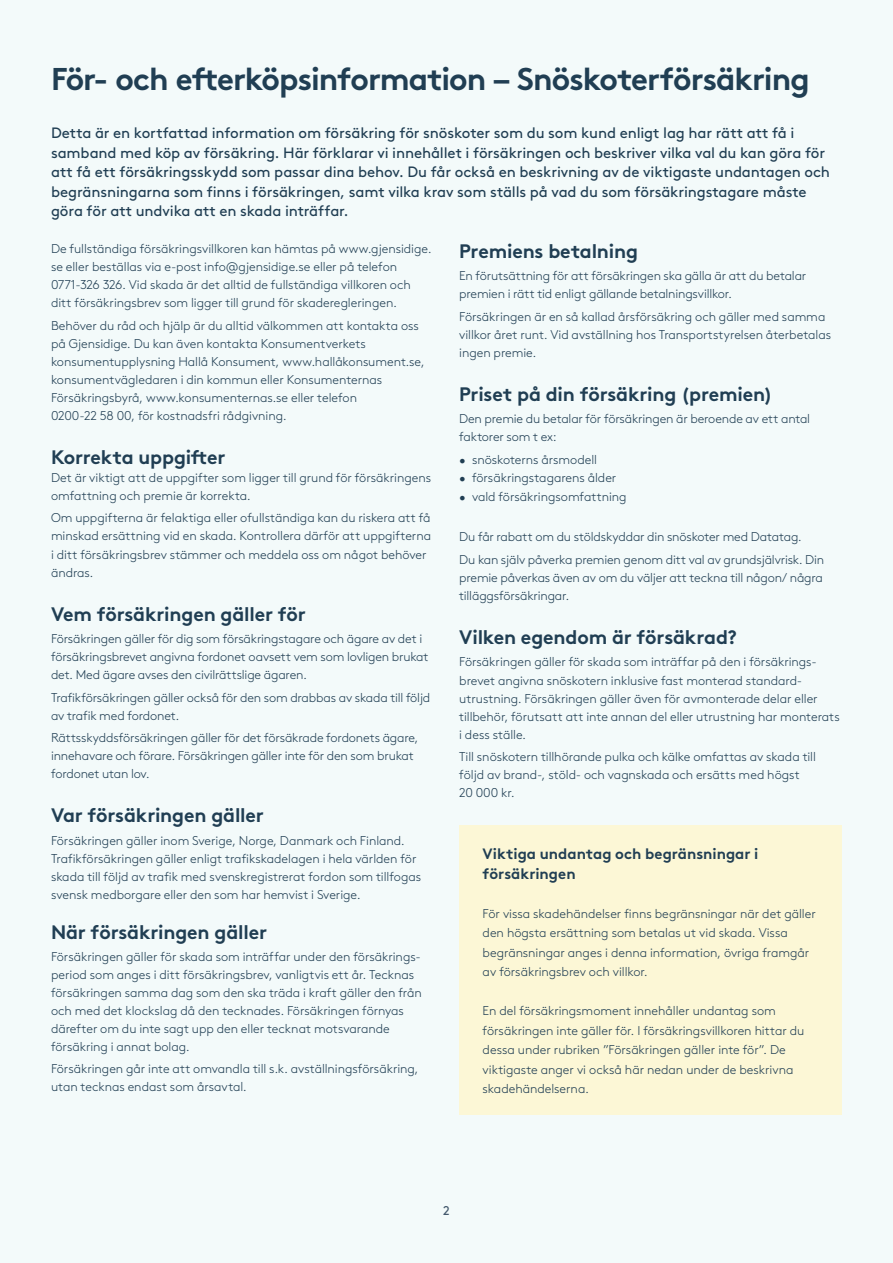
<style>
.page{position:relative;width:893px;height:1263px;background:#f3fafa}
.page>*{position:absolute;margin:0;border:0;box-sizing:border-box;transform-origin:0 0}
.t1{font:700 31.5px "Gjen Brown OT";letter-spacing:-.03em;color:#203e53}
.t2{font:700 19.5px "Gjen Brown OT";letter-spacing:-.01em;color:#203e53}
.t3{font:15px/19.5px "Gjen Brown OT";letter-spacing:-.01em;color:#203e53}
.t4{font:15px/19.5px "Gjen Brown OT Bold Alt";color:#203e53}
.t5{font:300 12.75px/18px "Gjen Brown OT";letter-spacing:-.005em;color:#203e53}
.t6{font:12.75px "Gjen Brown OT";color:#43586c}
</style>
<div class="page">
<div style="left:459px;top:825px;width:383px;height:289px;background:#fcf7d6"></div>
<h1 class="t1" style="left:51px;top:54px;width:760px">För- och efterköpsinformation – Snöskoterförsäkring</h1>
<p class="t3" style="left:51px;top:122px;width:780px">Detta är en kortfattad information om försäkring för snöskoter som du som kund enligt lag har rätt att få i samband med köp av försäkring. Här förklarar vi innehållet i försäkringen och beskriver vilka val du kan göra för att få ett försäkringsskydd som passar dina behov. Du får också en beskrivning av de viktigaste undantagen och begränsningarna som finns i försäkringen, samt vilka krav som ställs på vad du som försäkringstagare måste göra för att undvika att en skada inträffar.</p>
<p class="t5" style="left:51px;top:239px;width:382px">De fullständiga försäkringsvillkoren kan hämtas på www.gjensidige. se eller beställas via e-post info@gjensidige.se eller på telefon 0771-326 326. Vid skada är det alltid de fullständiga villkoren och ditt försäkringsbrev som ligger till grund för skaderegleringen.</p>
<p class="t5" style="left:51px;top:315px;width:375px">Behöver du råd och hjälp är du alltid välkommen att kontakta oss på Gjensidige. Du kan även kontakta Konsumentverkets konsumentupplysning Hallå Konsument, www.hallåkonsument.se, konsumentvägledaren i din kommun eller Konsumenternas Försäkringsbyrå, www.konsumenternas.se eller telefon<br>0200-22 58 00, för kostnadsfri rådgivning.</p>
<h2 class="t2" style="left:51px;top:442px;width:176px">Korrekta uppgifter</h2>
<p class="t5" style="left:51px;top:468px;width:382px">Det är viktigt att de uppgifter som ligger till grund för försäkringens omfattning och premie är korrekta.</p>
<p class="t5" style="left:51px;top:508px;width:382px">Om uppgifterna är felaktiga eller ofullständiga kan du riskera att få minskad ersättning vid en skada. Kontrollera därför att uppgifterna i ditt försäkringsbrev stämmer och meddela oss om något behöver ändras.</p>
<h2 class="t2" style="left:51px;top:598px;width:256px">Vem försäkringen gäller för</h2>
<p class="t5" style="left:51px;top:629px;width:379px">Försäkringen gäller för dig som försäkringstagare och ägare av det i försäkringsbrevet angivna fordonet oavsett vem som lovligen brukat det. Med ägare avses den civilrättslige ägaren.</p>
<p class="t5" style="left:51px;top:687px;width:381px">Trafikförsäkringen gäller också för den som drabbas av skada till följd av trafik med fordonet.</p>
<p class="t5" style="left:51px;top:727px;width:369px">Rättsskyddsförsäkringen gäller för det försäkrade fordonets ägare, innehavare och förare. Försäkringen gäller inte för den som brukat fordonet utan lov.</p>
<h2 class="t2" style="left:51px;top:800px;width:214px">Var försäkringen gäller</h2>
<p class="t5" style="left:51px;top:830px;width:372px">Försäkringen gäller inom Sverige, Norge, Danmark och Finland.<br>Trafikförsäkringen gäller enligt trafikskadelagen i hela världen för skada till följd av trafik med svenskregistrerat fordon som tillfogas svensk medborgare eller den som har hemvist i Sverige.</p>
<h2 class="t2" style="left:51px;top:916px;width:218px">När försäkringen gäller</h2>
<p class="t5" style="left:51px;top:947px;width:372px">Försäkringen gäller för skada som inträffar under den försäkrings&shy;period som anges i ditt försäkringsbrev, vanligtvis ett år. Tecknas försäkringen samma dag som den ska träda i kraft gäller den från och med det klockslag då den tecknades. Försäkringen förnyas därefter om du inte sagt upp den eller tecknat motsvarande försäkring i annat bolag.</p>
<p class="t5" style="left:51px;top:1059px;width:369px">Försäkringen går inte att omvandla till s.k. avställningsförsäkring, utan tecknas endast som årsavtal.</p>
<h2 class="t2" style="left:459px;top:236px;width:180px">Premiens betalning</h2>
<p class="t5" style="left:459px;top:266px;width:349px">En förutsättning för att försäkringen ska gälla är att du betalar premien i rätt tid enligt gällande betalningsvillkor.</p>
<p class="t5" style="left:459px;top:306px;width:373px">Försäkringen är en så kallad årsförsäkring och gäller med samma villkor året runt. Vid avställning hos Transportstyrelsen återbetalas ingen premie.</p>
<h2 class="t2" style="left:459px;top:379px;width:315px">Priset på din försäkring (premien)</h2>
<p class="t5" style="left:459px;top:409px;width:352px">Den premie du betalar för försäkringen är beroende av ett antal faktorer som t ex:</p>
<p class="t5" style="left:459px;top:449px;width:139px">• snöskoterns årsmodell</p>
<p class="t5" style="left:459px;top:467px;width:159px">• försäkringstagarens ålder</p>
<p class="t5" style="left:459px;top:487px;width:169px">• vald försäkringsomfattning</p>
<p class="t5" style="left:459px;top:525px;width:366px;line-height:22.2px">Du får rabatt om du stöldskyddar din snöskoter med Datatag.<br>Du kan själv påverka premien genom ditt val av grundsjälvrisk. Din</p>
<p class="t5" style="left:459px;top:567px;width:365px">premie påverkas även av om du väljer att teckna till någon/ några tilläggsförsäkringar.</p>
<h2 class="t2" style="left:459px;top:622px;width:279px">Vilken egendom är försäkrad?</h2>
<p class="t5" style="left:459px;top:652px;width:382px">Försäkringen gäller för skada som inträffar på den i försäkrings&shy;brevet angivna snöskotern inklusive fast monterad standard&shy;utrustning. Försäkringen gäller även för avmonterade delar eller tillbehör, förutsatt att inte annan del eller utrustning har monterats i dess ställe.</p>
<p class="t5" style="left:459px;top:746px;width:358px">Till snöskotern tillhörande pulka och kälke omfattas av skada till följd av brand-, stöld- och vagnskada och ersätts med högst<br>20 000 kr.</p>
<p class="t4" style="left:483px;top:842px;width:277px">Viktiga undantag och begränsningar i försäkringen</p>
<p class="t5" style="left:483px;top:902px;width:335px;line-height:19.5px">För vissa skadehändelser finns begränsningar när det gäller den högsta ersättning som betalas ut vid skada. Vissa begränsningar anges i denna information, övriga framgår av försäkringsbrev och villkor.</p>
<p class="t5" style="left:483px;top:1000px;width:323px;line-height:19.5px">En del försäkringsmoment innehåller undantag som försäkringen inte gäller för. I försäkringsvillkoren hittar du dessa under rubriken ”Försäkringen gäller inte för”. De viktigaste anger vi också här nedan under de beskrivna skadehändelserna.</p>
<p class="t6" style="left:443px;top:1201px;width:8px">2</p>
</div>
